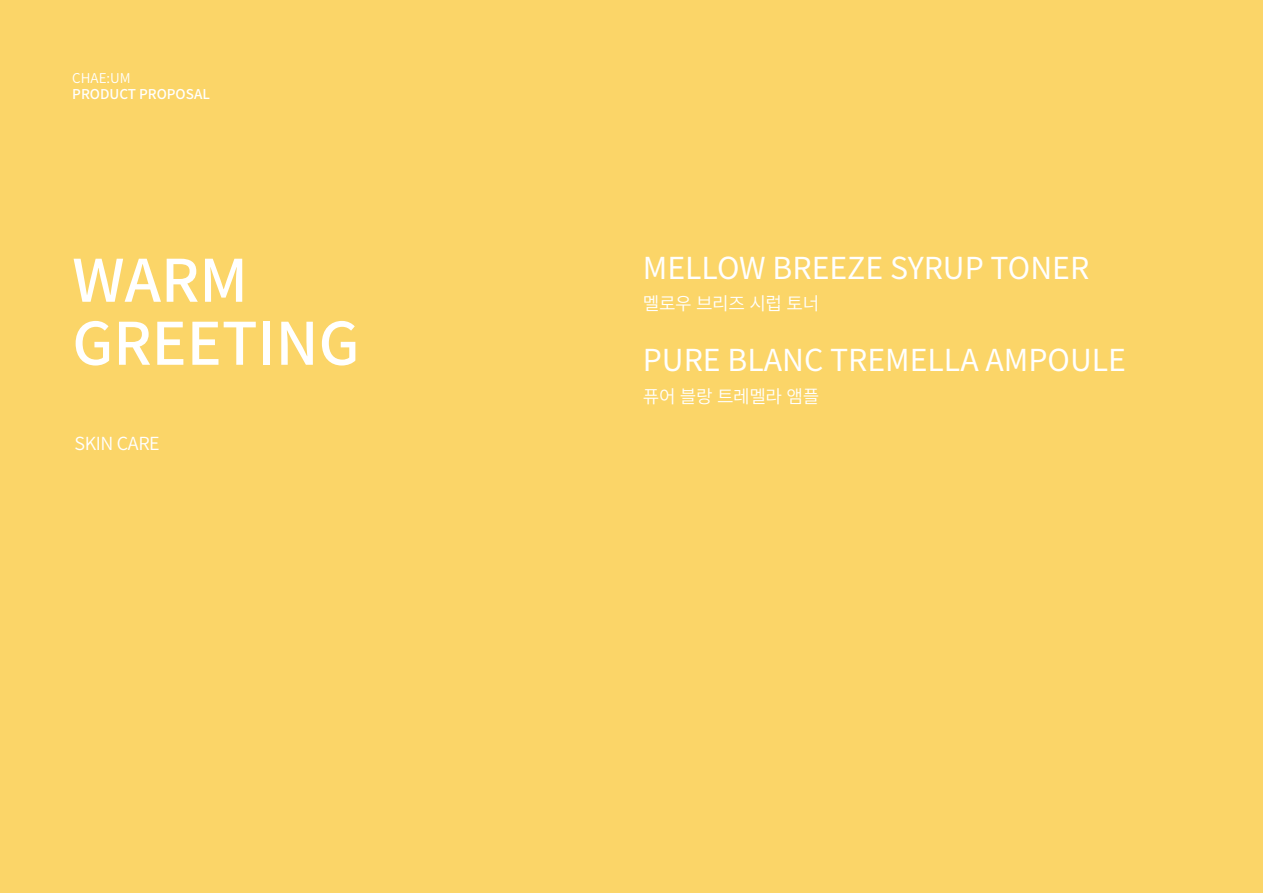
<style>
.page{position:relative;width:1263px;height:893px;background:#fbd568}
.page>*{position:absolute;margin:0;border:0;box-sizing:border-box;transform-origin:0 0}
.t1{font:500 58.5px/63px "Noto Sans CJ Kjp";color:#fff}
.t2{font:30.3px "Noto Sans CJ Kjp";color:#fff}
.t3{font:600 18px "Noto Sans CJ Kjp";letter-spacing:-.02em;color:#fff}
.t4{font:500 13.5px "Noto Sans CJ Kjp";color:#fff}
.t5{font:600 13.5px "Noto Sans CJ Kjp";color:#fff}
</style>
<div class="page">
<p class="t5" style="left:72px;top:70px;width:60px">CHAE:UM</p>
<p class="t4" style="left:72px;top:87px;width:139px">PRODUCT PROPOSAL</p>
<h1 class="t1" style="left:72px;top:250px;width:289px">WARM<br>GREETING</h1>
<p class="t3" style="left:74px;top:433px;width:87px">SKIN CARE</p>
<p class="t2" style="left:643px;top:251px;width:448px">MELLOW BREEZE SYRUP TONER</p>
<p class="t3" style="left:643px;top:293px;width:178px">멜로우 브리즈 시럽 토너</p>
<p class="t2" style="left:643px;top:343px;width:485px">PURE BLANC TREMELLA AMPOULE</p>
<p class="t3" style="left:643px;top:386px;width:178px">퓨어 블랑 트레멜라 앰플</p>
</div>
